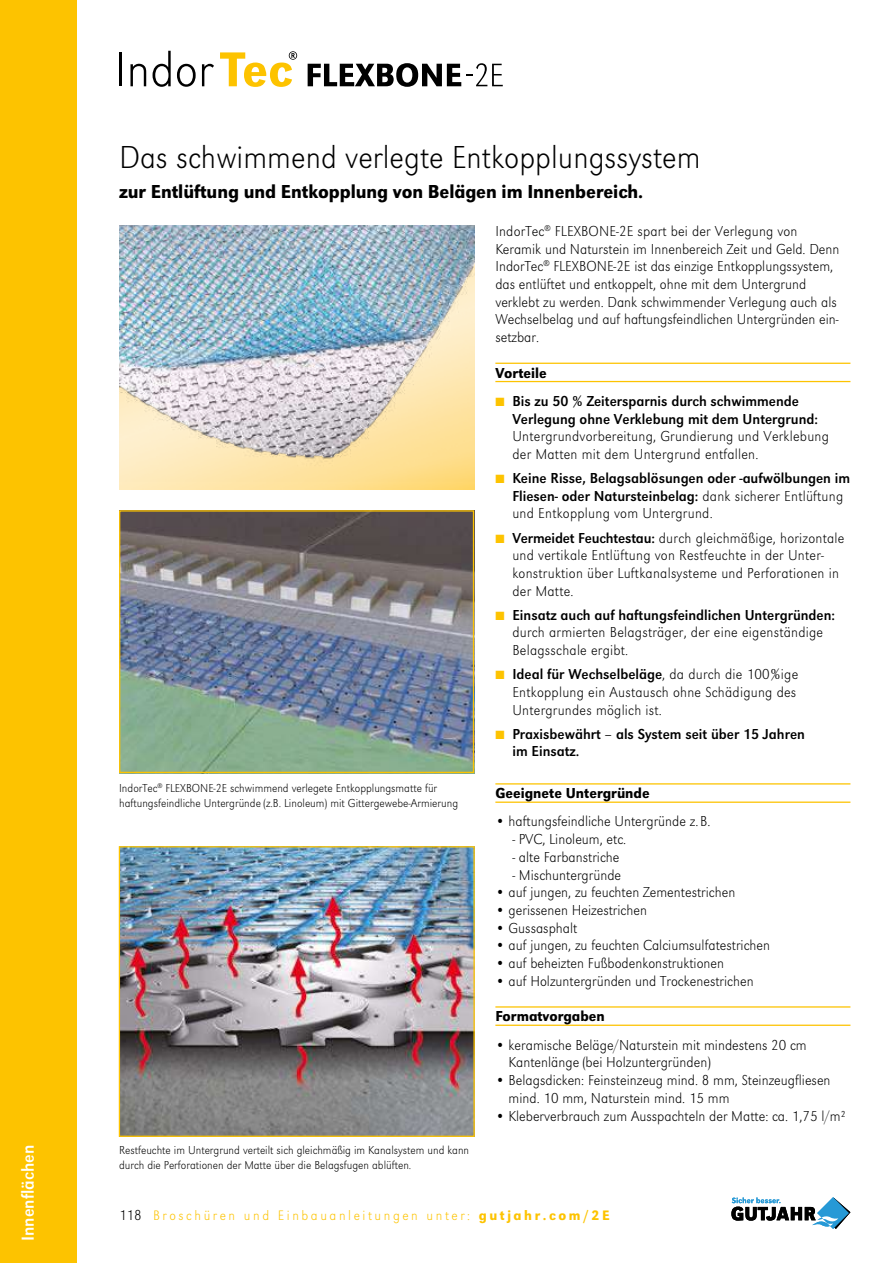
<style>
.page{position:relative;width:893px;height:1263px;background:#fff}
.page>*{position:absolute;margin:0;border:0;box-sizing:border-box;transform-origin:0 0}
.t1{font:300 expanded 33px "URW Grotesk Nar";color:#000}
.t2{font:500 19.5px "URW Grotesk Nar";letter-spacing:-.005em;color:#000}
.t3{font:18px "URW Grotesk Nar";color:#fff}
.t4{font:300 expanded 15px/17.7px "URW Grotesk Nar";color:#000}
.t5{font:15px/17.7px "URW Grotesk Nar";color:#000}
.t6{font:500 15px "URW Grotesk Nar";color:#000}
.t7{font:300 expanded 14.25px "URW Grotesk Nar";letter-spacing:.18em;color:#fdc300}
.t8{font:300 expanded 12px/15px "URW Grotesk Nar";color:#000}
.s1{color:#fdc300}
.s2{font-weight:300;font-stretch:expanded}
.s3{font-weight:400;font-stretch:normal}
.s4{font-weight:500;font-stretch:normal}
</style>
<div class="page">
<div style="left:0;top:0;width:77px;height:1263px;background:#fdc300"></div>
<svg style="left:731px;top:1197px;width:119px;height:32px"></svg>
<img style="left:119px;top:482px;width:355px;height:7px">
<hr style="left:495px;top:363px;width:355px;height:1px;background:#fdc300">
<hr style="left:495px;top:381px;width:355px;height:1px;background:#fdc300">
<hr style="left:495px;top:783px;width:355px;height:1px;background:#fdc300">
<hr style="left:495px;top:801px;width:355px;height:2px;background:#fdc300">
<hr style="left:495px;top:1006px;width:355px;height:1px;background:#fdc300">
<hr style="left:495px;top:1024px;width:355px;height:2px;background:#fdc300">
<img style="left:119px;top:225px;width:355px;height:257px">
<img style="left:121px;top:512px;width:351px;height:259px">
<div style="left:119px;top:510px;width:355px;height:263px;border:1px solid #fdc300"></div>
<hr style="left:119px;top:52px;width:3px;height:34px;background:#000">
<svg style="left:130px;top:64px;width:16px;height:22px"></svg>
<svg style="left:153px;top:51px;width:18px;height:36px"></svg>
<svg style="left:177px;top:64px;width:19px;height:23px"></svg>
<svg style="left:202px;top:64px;width:12px;height:22px"></svg>
<svg style="left:308px;top:63px;width:153px;height:24px"></svg>
<svg style="left:467px;top:63px;width:36px;height:23px"></svg>
<svg style="left:220px;top:51px;width:77px;height:36px"></svg>
<img style="left:121px;top:848px;width:352px;height:287px">
<div style="left:119px;top:846px;width:356px;height:291px;border:1px solid #fdc300"></div>
<p class="t3" style="left:17px;top:1241px;width:98px;rotate:-90deg">Innenflächen</p>
<h1 class="t1" style="left:119px;top:137px;width:583px">Das schwimmend verlegte Entkopplungssystem</h1>
<h2 class="t2" style="left:119px;top:180px;width:526px">zur Entlüftung und Entkopplung von Belägen im Innenbereich.</h2>
<p class="t4" style="left:495px;top:222px;width:346px">IndorTec<sup>®</sup> FLEXBONE-2E spart bei der Verlegung von Keramik und Naturstein im Innenbereich Zeit und Geld. Denn IndorTec<sup>®</sup> FLEXBONE-2E ist das einzige Entkopplungssystem, das entlüftet und entkoppelt, ohne mit dem Untergrund verklebt zu werden. Dank schwimmender Verlegung auch als Wechselbelag und auf haftungsfeindlichen Untergründen ein&shy;setzbar.</p>
<p class="t6" style="left:495px;top:364px;width:53px">Vorteile</p>
<p class="t5" style="left:512px;top:392px;width:307px;text-indent:-17px"><span class="s1">■</span> Bis zu 50 % Zeitersparnis durch schwimmende<br>Verlegung ohne Verklebung mit dem Untergrund:</p>
<p class="t4" style="left:512px;top:427px;width:318px">Untergrundvorbereitung, Grundierung und Verklebung der Matten mit dem Untergrund entfallen.</p>
<p class="t5" style="left:512px;top:469px;width:339px;text-indent:-17px"><span class="s1">■</span> Keine Risse, Belagsablösungen oder -aufwölbungen im<br>Fliesen- oder Natursteinbelag: <span class="s2">dank sicherer Entlüftung und Entkopplung vom Untergrund.</span></p>
<p class="t4" style="left:512px;top:528px;width:334px;text-indent:-17px"><span class="s1">■</span> <span class="s3">Vermeidet Feuchtestau:</span> durch gleichmäßige, horizontale und vertikale Entlüftung von Restfeuchte in der Unter&shy;konstruktion über Luftkanalsysteme und Perforationen in der Matte.</p>
<p class="t4" style="left:512px;top:606px;width:324px;text-indent:-17px"><span class="s1">■</span> <span class="s3">Einsatz auch auf haftungsfeindlichen Untergründen: </span>durch armierten Belagsträger, der eine eigenständige<br>Belagsschale ergibt.</p>
<p class="t4" style="left:512px;top:665px;width:287px;text-indent:-17px"><span class="s1">■</span> <span class="s3">Ideal für Wechselbeläge</span>, da durch die 100%ige<br>Entkopplung ein Austausch ohne Schädigung des<br>Untergrundes möglich ist.</p>
<p class="t5" style="left:512px;top:725px;width:294px;text-indent:-17px"><span class="s1">■</span> Praxisbewährt – als System seit über 15 Jahren im Einsatz.</p>
<p class="t6" style="left:495px;top:784px;width:156px">Geeignete Untergründe</p>
<p class="t4" style="left:495px;top:812px;width:217px">• haftungsfeindliche Untergründe z. B.</p>
<p class="t4" style="left:512px;top:830px;width:115px">- PVC, Linoleum, etc.</p>
<p class="t4" style="left:512px;top:848px;width:109px">- alte Farbanstriche</p>
<p class="t4" style="left:512px;top:866px;width:110px">- Mischuntergründe</p>
<p class="t4" style="left:495px;top:883px;width:241px">• auf jungen, zu feuchten Zementestrichen</p>
<p class="t4" style="left:495px;top:901px;width:153px">• gerissenen Heizestrichen</p>
<p class="t4" style="left:495px;top:919px;width:83px">• Gussasphalt</p>
<p class="t4" style="left:495px;top:936px;width:276px">• auf jungen, zu feuchten Calciumsulfatestrichen</p>
<p class="t4" style="left:495px;top:954px;width:230px">• auf beheizten Fußbodenkonstruktionen</p>
<p class="t4" style="left:495px;top:972px;width:260px">• auf Holzuntergründen und Trockenestrichen</p>
<p class="t6" style="left:495px;top:1007px;width:111px">Formatvorgaben</p>
<p class="t4" style="left:509px;top:1035px;width:300px;text-indent:-13px">• keramische Beläge/Naturstein mit mindestens 20 cm<br>Kantenlänge (bei Holzuntergründen)</p>
<p class="t4" style="left:509px;top:1071px;width:323px;text-indent:-13px">• Belagsdicken: Feinsteinzeug mind. 8 mm, Steinzeugfliesen mind. 10 mm, Naturstein mind. 15 mm</p>
<p class="t4" style="left:495px;top:1107px;width:352px">• Kleberverbrauch zum Ausspachteln der Matte: ca. 1,75 l/m²</p>
<p class="t8" style="left:119px;top:780px;width:341px">IndorTec<sup>®</sup> FLEXBONE-2E schwimmend verlegete Entkopplungsmatte für haftungsfeindliche Untergründe (z.B. Linoleum) mit Gittergewebe-Armierung</p>
<p class="t8" style="left:119px;top:1142px;width:352px">Restfeuchte im Untergrund verteilt sich gleichmäßig im Kanalsystem und kann durch die Perforationen der Matte über die Belagsfugen ablüften.</p>
<p class="t7" style="left:153px;top:1207px;width:458px">Broschüren und Einbauanleitungen unter: <span class="s4">gutjahr.com/2E</span></p>
<p class="t4" style="left:119px;top:1206px;width:24px">118</p>
</div>
